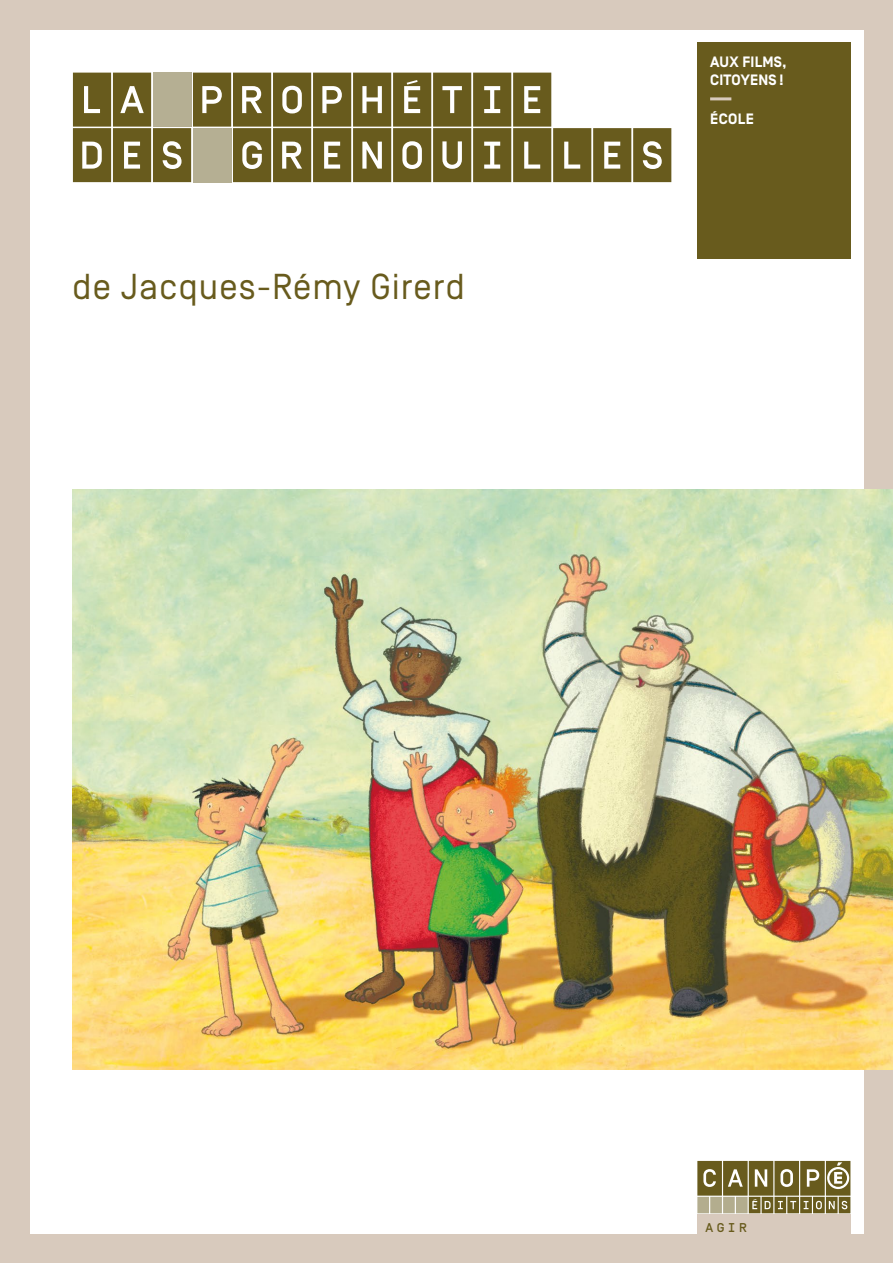
<style>
.page{position:relative;width:893px;height:1263px;background:#d8cabd}
.page>*{position:absolute;margin:0;border:0;box-sizing:border-box;transform-origin:0 0}
.t1{font:500 54px "Simplon CNDP";letter-spacing:.01em;color:#685b1d}
.t2{font:36px "Simplon BP Regular";letter-spacing:.025em;color:#685b1d}
.t3{font:700 15px/18px "Simplon BP";letter-spacing:.015em;color:#fff}
.t4{font:500 12.75px "Simplon BP Mono";color:#685b1d}
</style>
<div class="page">
<div style="left:30px;top:30px;width:833px;height:1203px;background:#fff"></div>
<svg style="left:697px;top:1161px;width:153px;height:52px;background:#8c8253"></svg>
<div style="left:697px;top:1214px;width:153px;height:49px;background:#d8cabd"></div>
<div style="left:697px;top:43px;width:153px;height:216px;background:#685b1d"></div>
<hr style="left:710px;top:97px;width:21px;height:3px;background:#d8cabd">
<img style="left:72px;top:489px;width:821px;height:580px">
<p class="t1" style="left:72px;top:73px;width:481px">LA PROpHÉTIE</p>
<p class="t1" style="left:72px;top:128px;width:601px">DES GRENOUILLES</p>
<p class="t2" style="left:72px;top:266px;width:394px">de Jacques-Rémy Girerd</p>
<p class="t3" style="left:710px;top:53px;width:78px">AUX FILMS,<br>CITOYENS !</p>
<p class="t3" style="left:710px;top:110px;width:45px">ÉCOLE</p>
<p class="t4" style="left:705px;top:1219px;width:43px">AGIR</p>
</div>
